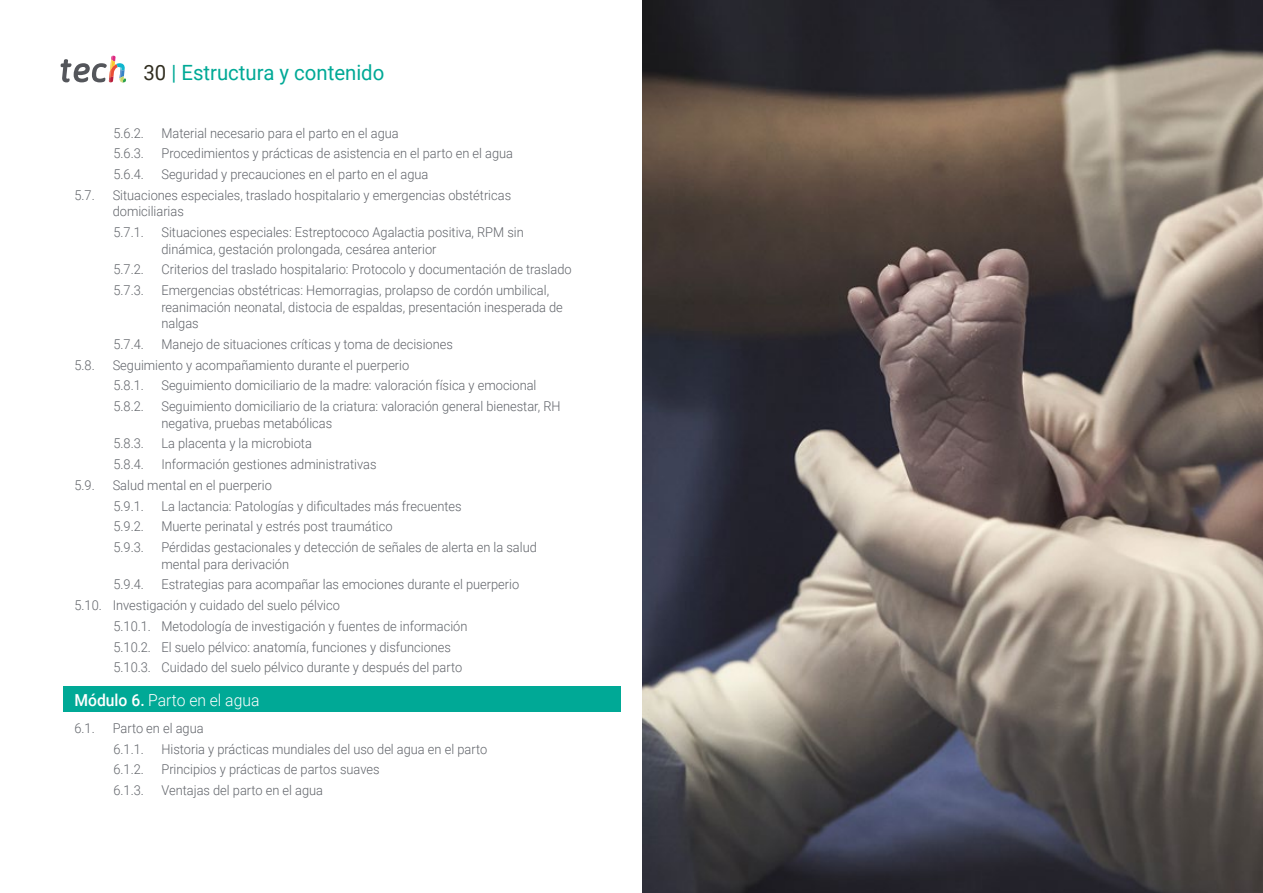
<style>
.page{position:relative;width:1263px;height:893px;background:#fff}
.page>*{position:absolute;margin:0;border:0;box-sizing:border-box;transform-origin:0 0}
.t1{font:21px "Roboto";color:#00a996}
.t2{font:300 16.5px "Roboto";color:#fff;scale:.95 1}
.t3{font:300 13.5px/16.5px "Roboto";color:#61646a;scale:.95 1}
.s1{color:#312e20}
.s2{font-weight:500}
</style>
<div class="page">
<svg style="left:61px;top:56px;width:65px;height:27px"></svg>
<div style="left:63px;top:687px;width:558px;height:25px;background:#00a996"></div>
<img style="left:642px;top:0;width:621px;height:893px">
<h1 class="t1" style="left:144px;top:57px;width:242px"><span class="s1">30</span> | Estructura y contenido</h1>
<p class="t3" style="left:113px;top:124px;width:34px">5.6.2.</p>
<p class="t3" style="left:161px;top:124px;width:251px">Material necesario para el parto en el agua</p>
<p class="t3" style="left:113px;top:145px;width:34px">5.6.3.</p>
<p class="t3" style="left:161px;top:145px;width:372px">Procedimientos y prácticas de asistencia en el parto en el agua</p>
<p class="t3" style="left:113px;top:166px;width:34px">5.6.4.</p>
<p class="t3" style="left:161px;top:166px;width:283px">Seguridad y precauciones en el parto en el agua</p>
<p class="t3" style="left:74px;top:186px;width:23px">5.7.</p>
<p class="t3" style="left:113px;top:186px;width:421px">Situaciones especiales, traslado hospitalario y emergencias obstétricas domiciliarias</p>
<p class="t3" style="left:113px;top:224px;width:34px">5.7.1.</p>
<p class="t3" style="left:161px;top:224px;width:383px">Situaciones especiales: Estreptococo Agalactia positiva, RPM sin dinámica, gestación prolongada, cesárea anterior</p>
<p class="t3" style="left:113px;top:261px;width:34px">5.7.2.</p>
<p class="t3" style="left:161px;top:261px;width:433px">Criterios del traslado hospitalario: Protocolo y documentación de traslado</p>
<p class="t3" style="left:113px;top:282px;width:34px">5.7.3.</p>
<p class="t3" style="left:161px;top:282px;width:424px">Emergencias obstétricas: Hemorragias, prolapso de cordón umbilical, reanimación neonatal, distocia de espaldas, presentación inesperada de nalgas</p>
<p class="t3" style="left:113px;top:335px;width:34px">5.7.4.</p>
<p class="t3" style="left:161px;top:335px;width:308px">Manejo de situaciones críticas y toma de decisiones</p>
<p class="t3" style="left:74px;top:356px;width:23px">5.8.</p>
<p class="t3" style="left:113px;top:354px;width:314px;line-height:20.7px">Seguimiento y acompañamiento durante el puerperio<br>5.8.1.</p>
<p class="t3" style="left:161px;top:377px;width:396px">Seguimiento domiciliario de la madre: valoración física y emocional</p>
<p class="t3" style="left:113px;top:398px;width:34px">5.8.2.</p>
<p class="t3" style="left:161px;top:398px;width:422px">Seguimiento domiciliario de la criatura: valoración general bienestar, RH negativa, pruebas metabólicas</p>
<p class="t3" style="left:113px;top:435px;width:34px">5.8.3.</p>
<p class="t3" style="left:161px;top:435px;width:160px">La placenta y la microbiota</p>
<p class="t3" style="left:113px;top:456px;width:34px">5.8.4.</p>
<p class="t3" style="left:161px;top:456px;width:228px">Información gestiones administrativas</p>
<p class="t3" style="left:74px;top:476px;width:23px">5.9.</p>
<p class="t3" style="left:113px;top:474px;width:169px;line-height:20.7px">Salud mental en el puerperio<br>5.9.1.</p>
<p class="t3" style="left:161px;top:497px;width:317px">La lactancia: Patologías y dificultades más frecuentes</p>
<p class="t3" style="left:113px;top:518px;width:34px">5.9.2.</p>
<p class="t3" style="left:161px;top:518px;width:245px">Muerte perinatal y estrés post traumático</p>
<p class="t3" style="left:113px;top:539px;width:34px">5.9.3.</p>
<p class="t3" style="left:161px;top:539px;width:397px">Pérdidas gestacionales y detección de señales de alerta en la salud mental para derivación</p>
<p class="t3" style="left:113px;top:576px;width:34px">5.9.4.</p>
<p class="t3" style="left:161px;top:576px;width:378px">Estrategias para acompañar las emociones durante el puerperio</p>
<p class="t3" style="left:74px;top:597px;width:281px">5.10. Investigación y cuidado del suelo pélvico</p>
<p class="t3" style="left:113px;top:617px;width:374px">5.10.1. Metodología de investigación y fuentes de información</p>
<p class="t3" style="left:113px;top:638px;width:357px">5.10.2. El suelo pélvico: anatomía, funciones y disfunciones</p>
<p class="t3" style="left:113px;top:659px;width:369px">5.10.3. Cuidado del suelo pélvico durante y después del parto</p>
<p class="t2" style="left:74px;top:688px;width:196px"><span class="s2">Módulo 6.</span> Parto en el agua</p>
<p class="t3" style="left:74px;top:719px;width:23px">6.1.</p>
<p class="t3" style="left:113px;top:717px;width:97px;line-height:20.7px">Parto en el agua<br>6.1.1.</p>
<p class="t3" style="left:161px;top:740px;width:344px">Historia y prácticas mundiales del uso del agua en el parto</p>
<p class="t3" style="left:113px;top:761px;width:34px">6.1.2.</p>
<p class="t3" style="left:161px;top:761px;width:231px">Principios y prácticas de partos suaves</p>
<p class="t3" style="left:113px;top:781px;width:34px">6.1.3.</p>
<p class="t3" style="left:161px;top:781px;width:172px">Ventajas del parto en el agua</p>
</div>
